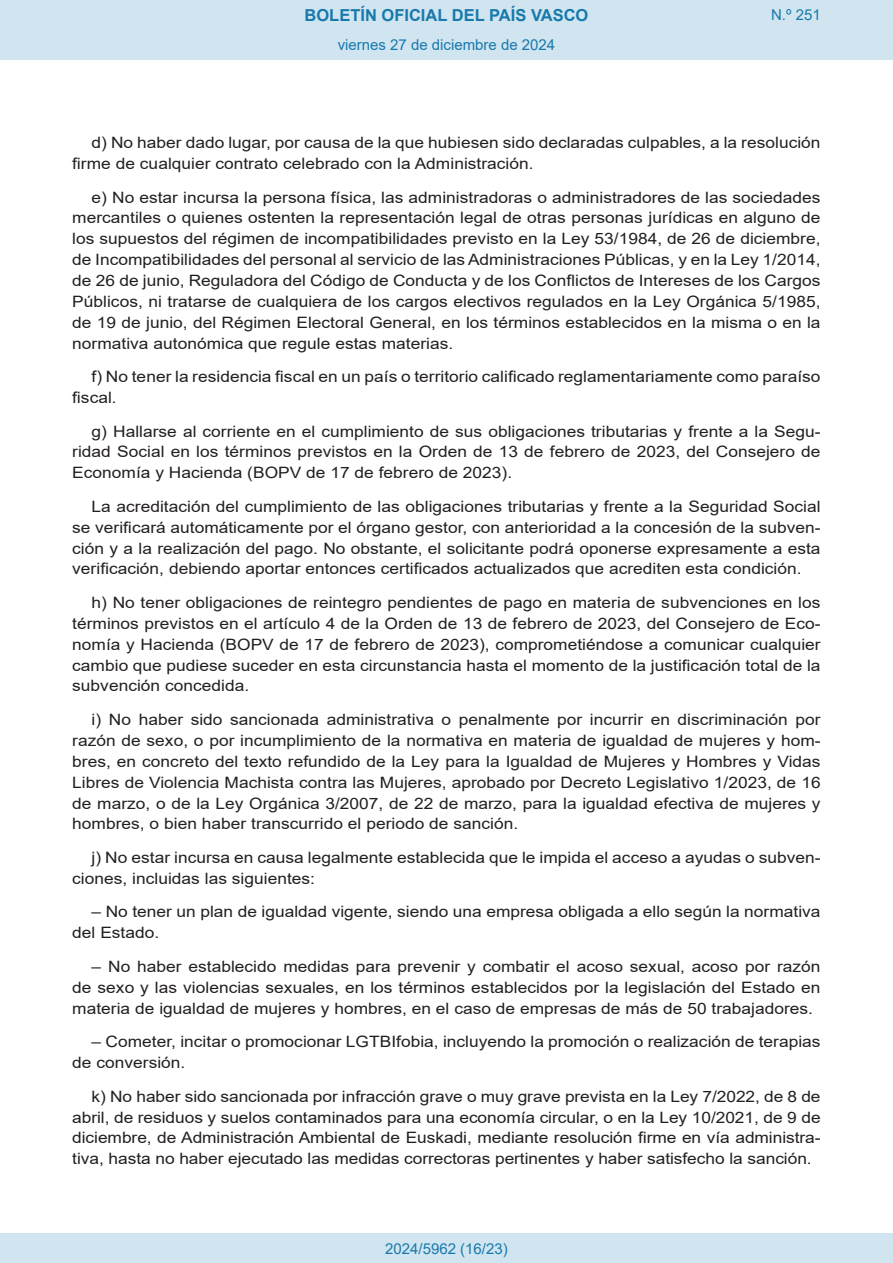
<style>
.page{position:relative;width:893px;height:1263px;background:#fff}
.page>*{position:absolute;margin:0;border:0;box-sizing:border-box;transform-origin:0 0}
.t1{font:700 16.5px "Arial";color:#1879ad}
.BOPVDetalle{font:15.6px/20.9px "Arial";color:#231f20;text-align:justify;scale:1.11 1}
.Paginacion_Centro{font:15px "Arial";color:#1879ad}
</style>
<div class="page">
<div style="left:0;top:0;width:893px;height:60px;background:#d0e5f0"></div>
<div style="left:0;top:1233px;width:893px;height:30px;background:#d0e5f0"></div>
<p class="t1" style="left:305px;top:3px;width:285px">BOLETÍN OFICIAL DEL PAÍS VASCO</p>
<p class="Paginacion_Centro" style="left:338px;top:35px;width:219px">viernes 27 de diciembre de 2024</p>
<p class="Paginacion_Centro" style="left:771px;top:5px;width:51px">N.º 251</p>
<p class="BOPVDetalle" style="left:72px;top:132px;width:676px;text-indent:19px">d) No haber dado lugar, por causa de la que hubiesen sido declaradas culpables, a la resolución firme de cualquier contrato celebrado con la Administración.</p>
<p class="BOPVDetalle" style="left:72px;top:187px;width:676px;text-indent:19px">e) No estar incursa la persona física, las administradoras o administradores de las sociedades mercantiles o quienes ostenten la representación legal de otras personas jurídicas en alguno de los supuestos del régimen de incompatibilidades previsto en la Ley 53/1984, de 26 de diciembre, de Incompatibilidades del personal al servicio de las Administraciones Públicas, y en la Ley 1/2014, de 26 de junio, Reguladora del Código de Conducta y de los Conflictos de Intereses de los Cargos Públicos, ni tratarse de cualquiera de los cargos electivos regulados en la Ley Orgánica 5/1985, de 19 de junio, del Régimen Electoral General, en los términos establecidos en la misma o en la normativa autonómica que regule estas materias.</p>
<p class="BOPVDetalle" style="left:72px;top:366px;width:676px;text-indent:19px">f) No tener la residencia fiscal en un país o territorio calificado reglamentariamente como paraíso fiscal.</p>
<p class="BOPVDetalle" style="left:72px;top:421px;width:676px;text-indent:19px">g) Hallarse al corriente en el cumplimiento de sus obligaciones tributarias y frente a la Segu&shy;ridad Social en los términos previstos en la Orden de 13 de febrero de 2023, del Consejero de Economía y Hacienda (BOPV de 17 de febrero de 2023).</p>
<p class="BOPVDetalle" style="left:72px;top:496px;width:676px;text-indent:19px">La acreditación del cumplimiento de las obligaciones tributarias y frente a la Seguridad Social se verificará automáticamente por el órgano gestor, con anterioridad a la concesión de la subven&shy;ción y a la realización del pago. No obstante, el solicitante podrá oponerse expresamente a esta verificación, debiendo aportar entonces certificados actualizados que acrediten esta condición.</p>
<p class="BOPVDetalle" style="left:72px;top:592px;width:676px;text-indent:19px">h) No tener obligaciones de reintegro pendientes de pago en materia de subvenciones en los términos previstos en el artículo 4 de la Orden de 13 de febrero de 2023, del Consejero de Eco&shy;nomía y Hacienda (BOPV de 17 de febrero de 2023), comprometiéndose a comunicar cualquier cambio que pudiese suceder en esta circunstancia hasta el momento de la justificación total de la subvención concedida.</p>
<p class="BOPVDetalle" style="left:72px;top:709px;width:676px;text-indent:19px">i) No haber sido sancionada administrativa o penalmente por incurrir en discriminación por razón de sexo, o por incumplimiento de la normativa en materia de igualdad de mujeres y hom&shy;bres, en concreto del texto refundido de la Ley para la Igualdad de Mujeres y Hombres y Vidas Libres de Violencia Machista contra las Mujeres, aprobado por Decreto Legislativo 1/2023, de 16 de marzo, o de la Ley Orgánica 3/2007, de 22 de marzo, para la igualdad efectiva de mujeres y hombres, o bien haber transcurrido el periodo de sanción.</p>
<p class="BOPVDetalle" style="left:72px;top:847px;width:676px;text-indent:19px">j) No estar incursa en causa legalmente establecida que le impida el acceso a ayudas o subven&shy;ciones, incluidas las siguientes:</p>
<p class="BOPVDetalle" style="left:72px;top:901px;width:676px;text-indent:19px">– No tener un plan de igualdad vigente, siendo una empresa obligada a ello según la normativa del Estado.</p>
<p class="BOPVDetalle" style="left:72px;top:956px;width:676px;text-indent:19px">– No haber establecido medidas para prevenir y combatir el acoso sexual, acoso por razón de sexo y las violencias sexuales, en los términos establecidos por la legislación del Estado en materia de igualdad de mujeres y hombres, en el caso de empresas de más de 50 trabajadores.</p>
<p class="BOPVDetalle" style="left:72px;top:1031px;width:676px;text-indent:19px">– Cometer, incitar o promocionar LGTBIfobia, incluyendo la promoción o realización de terapias de conversión.</p>
<p class="BOPVDetalle" style="left:72px;top:1086px;width:676px;text-indent:19px">k) No haber sido sancionada por infracción grave o muy grave prevista en la Ley 7/2022, de 8 de abril, de residuos y suelos contaminados para una economía circular, o en la Ley 10/2021, de 9 de diciembre, de Administración Ambiental de Euskadi, mediante resolución firme en vía administra&shy;tiva, hasta no haber ejecutado las medidas correctoras pertinentes y haber satisfecho la sanción.</p>
<p class="Paginacion_Centro" style="left:385px;top:1238px;width:124px">2024/5962 (16/23)</p>
</div>
